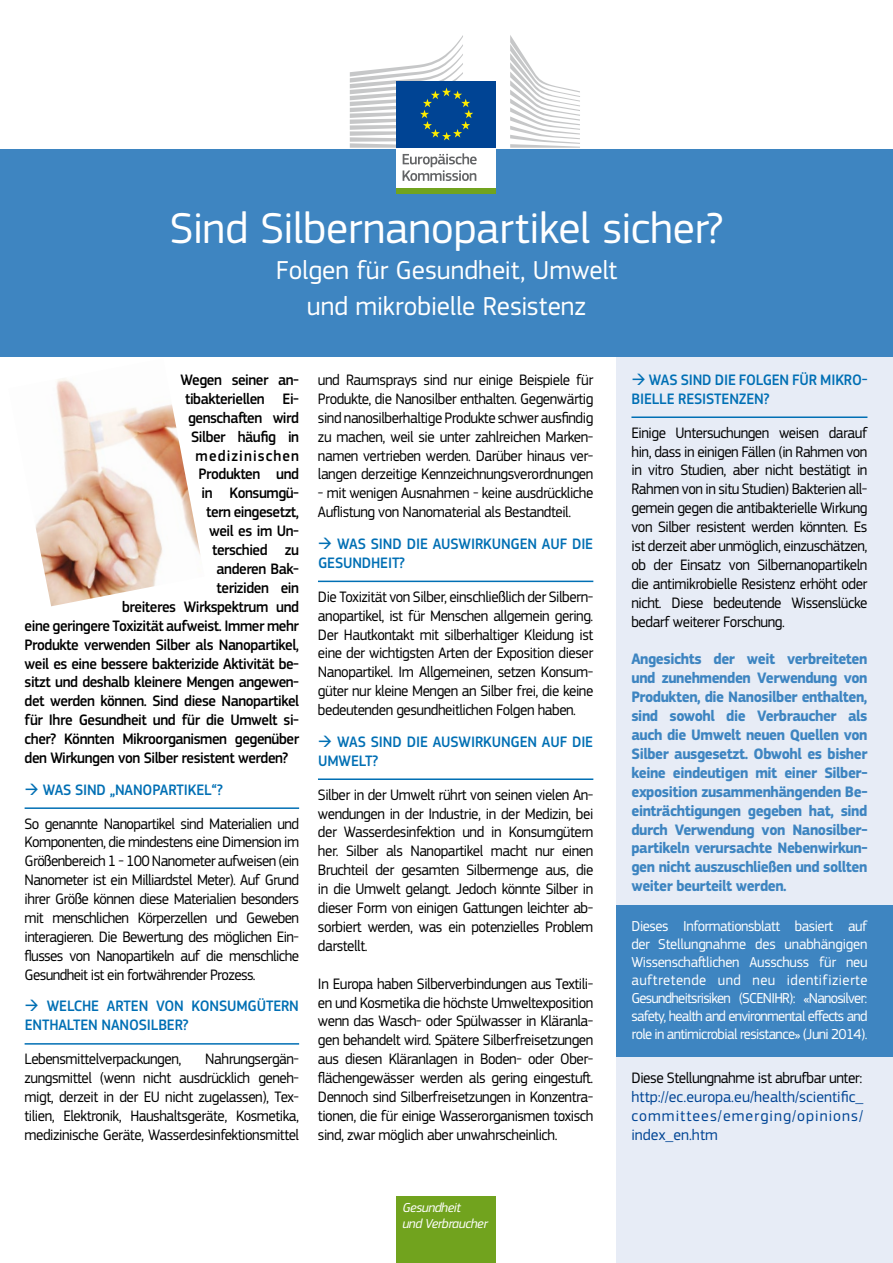
<style>
.page{position:relative;width:893px;height:1263px;background:#fff}
.page>*{position:absolute;margin:0;border:0;box-sizing:border-box;transform-origin:0 0}
.t1{font:45px "EC Square Sans Pro";letter-spacing:-.01em;color:#fff}
.t2{font:27px/36px "EC Square Sans Pro";letter-spacing:-.005em;color:#fff;text-align:center}
.t3{font:15.75px/18.9px "EC Square Sans Pro";letter-spacing:-.03em;color:#000;text-align:justify;scale:.95 1}
.t4{font:500 15.75px "EC Square Sans Pro";letter-spacing:-.03em;color:#000;scale:.95 1}
.t5{font:700 15.75px/18.9px "EC Square Sans Pro";letter-spacing:-.03em;color:#3e85c1;text-align:justify;scale:.95 1}
.t6{font:500 15.75px/18.9px "EC Square Sans Pro";letter-spacing:-.01em;color:#006fb4;scale:.95 1}
.t7{font:15.75px/18.9px "EC Square Sans Pro";letter-spacing:.065em;color:#004494;text-align:justify}
.t8{font:15.75px "EC Square Sans Pro";letter-spacing:-.03em;color:#000;scale:.96 1}
.t9{font:500 15.75px "EC Square Sans Pro";letter-spacing:.07em;color:#000;scale:.95 1}
.t10{font:15px/18px "EC Square Sans Pro";letter-spacing:-.04em;color:#fff;text-align:justify}
.t11{font:italic 13.5px/16.2px "PF Square Sans Pro";letter-spacing:-.03em;color:#fff}
.s1{color:#006fb4}
.s2{font-weight:500;color:#006fb4}
</style>
<div class="page">
<div style="left:617px;top:357px;width:276px;height:906px;background:#e7ecf6"></div>
<div style="left:0;top:148px;width:893px;height:209px;background:#3e85c1"></div>
<div style="left:397px;top:1196px;width:99px;height:67px;background:#71a31e"></div>
<img style="left:35px;top:378px;width:165px;height:228px">
<div style="left:397px;top:146px;width:99px;height:44px;background:#fff"></div>
<div style="left:397px;top:81px;width:99px;height:67px;background:#004494"></div>
<div style="left:397px;top:189px;width:99px;height:5px;background:#71a31e"></div>
<svg style="left:510px;top:35px;width:70px;height:113px"></svg>
<svg style="left:350px;top:35px;width:127px;height:146px"></svg>
<div style="left:617px;top:905px;width:276px;height:151px;background:#3e85c1"></div>
<hr style="left:25px;top:807px;width:274px;height:2px;background:#006fb4">
<hr style="left:25px;top:1043px;width:274px;height:1px;background:#006fb4">
<hr style="left:318px;top:581px;width:275px;height:1px;background:#006fb4">
<hr style="left:318px;top:778px;width:275px;height:2px;background:#006fb4">
<hr style="left:631px;top:416px;width:236px;height:2px;background:#006fb4">
<h1 class="t1" style="left:170px;top:201px;width:555px">Sind Silbernanopartikel sicher?</h1>
<h2 class="t2" style="left:276px;top:252px;width:343px">Folgen für Gesundheit, Umwelt und mikrobielle Resistenz</h2>
<p class="t4" style="left:181px;top:371px;width:126px">Wegen seiner an-</p>
<p class="t4" style="left:185px;top:389px;width:122px">tibakteriellen Ei-</p>
<p class="t4" style="left:188px;top:408px;width:118px">genschaften wird</p>
<p class="t4" style="left:191px;top:427px;width:115px">Silber häufig in</p>
<p class="t9" style="left:196px;top:446px;width:110px">medizinischen</p>
<p class="t4" style="left:199px;top:465px;width:107px">Produkten und</p>
<p class="t4" style="left:202px;top:484px;width:104px">in Konsumgü-</p>
<p class="t4" style="left:206px;top:503px;width:99px">tern eingesetzt,</p>
<p class="t4" style="left:209px;top:522px;width:96px">weil es im Un-</p>
<p class="t4" style="left:212px;top:541px;width:93px">terschied zu</p>
<p class="t4" style="left:217px;top:560px;width:88px">anderen Bak-</p>
<p class="t4" style="left:217px;top:578px;width:88px">teriziden ein</p>
<p class="t4" style="left:122px;top:597px;width:188px">breiteres Wirkspektrum und</p>
<p class="t4" style="left:25px;top:616px;width:290px">eine geringere Toxizität aufweist. Immer mehr</p>
<p class="t4" style="left:25px;top:635px;width:290px">Produkte verwenden Silber als Nanopartikel,</p>
<p class="t4" style="left:25px;top:654px;width:290px">weil es eine bessere bakterizide Aktivität be-</p>
<p class="t4" style="left:25px;top:673px;width:290px">sitzt und deshalb kleinere Mengen angewen-</p>
<p class="t4" style="left:25px;top:692px;width:290px">det werden können. Sind diese Nanopartikel</p>
<p class="t4" style="left:25px;top:711px;width:290px">für Ihre Gesundheit und für die Umwelt si-</p>
<p class="t4" style="left:25px;top:730px;width:290px">cher? Könnten Mikroorganismen gegenüber</p>
<p class="t4" style="left:25px;top:749px;width:279px">den Wirkungen von Silber resistent werden?</p>
<p class="t3" style="left:25px;top:773px;width:290px;line-height:33.9px"><span class="s1">→</span> <span class="s2">WAS SIND „NANOPARTIKEL“?<br></span>So genannte Nanopartikel sind Materialien und</p>
<p class="t3" style="left:25px;top:833px;width:290px">Komponenten, die mindestens eine Dimension im Größenbereich 1 - 100 Nanometer aufweisen (ein Nanometer ist ein Milliardstel Meter). Auf Grund ihrer Größe können diese Materialien besonders mit menschlichen Körperzellen und Geweben interagieren. Die Bewertung des möglichen Ein&shy;flusses von Nanopartikeln auf die menschliche Gesundheit ist ein fortwährender Prozess.</p>
<p class="t6" style="left:25px;top:997px;width:290px">→ WELCHE ARTEN VON KONSUMGÜTERN<br>ENTHALTEN NANOSILBER?</p>
<p class="t3" style="left:25px;top:1050px;width:167px">Lebensmittelverpackungen,</p>
<p class="t3" style="left:25px;top:1050px;width:290px;text-indent:181px">Nahrungsergän&shy;zungsmittel (wenn nicht ausdrücklich geneh&shy;migt, derzeit in der EU nicht zugelassen), Tex&shy;tilien, Elektronik, Haushaltsgeräte, Kosmetika, medizinische Geräte, Wasserdesinfektionsmittel</p>
<p class="t3" style="left:318px;top:370px;width:291px">und Raumsprays sind nur einige Beispiele für Produkte, die Nanosilber enthalten. Gegenwärtig sind nanosilberhaltige Produkte schwer ausfindig zu machen, weil sie unter zahlreichen Marken&shy;namen vertrieben werden. Darüber hinaus ver&shy;langen derzeitige Kennzeichnungsverordnungen</p>
<p class="t3" style="left:318px;top:484px;width:291px">- mit wenigen Ausnahmen - keine ausdrückliche<br>Auflistung von Nanomaterial als Bestandteil.</p>
<p class="t6" style="left:318px;top:535px;width:291px">→ WAS SIND DIE AUSWIRKUNGEN AUF DIE<br>GESUNDHEIT?</p>
<p class="t3" style="left:318px;top:587px;width:291px">Die Toxizität von Silber, einschließlich der Silbern&shy;anopartikel, ist für Menschen allgemein gering.<br>Der Hautkontakt mit silberhaltiger Kleidung ist eine der wichtigsten Arten der Exposition dieser Nanopartikel. Im Allgemeinen, setzen Konsum&shy;güter nur kleine Mengen an Silber frei, die keine bedeutenden gesundheitlichen Folgen haben.</p>
<p class="t6" style="left:318px;top:732px;width:291px">→ WAS SIND DIE AUSWIRKUNGEN AUF DIE<br>UMWELT?</p>
<p class="t3" style="left:318px;top:785px;width:291px">Silber in der Umwelt rührt von seinen vielen An&shy;wendungen in der Industrie, in der Medizin, bei der Wasserdesinfektion und in Konsumgütern her. Silber als Nanopartikel macht nur einen Bruchteil der gesamten Silbermenge aus, die in die Umwelt gelangt. Jedoch könnte Silber in dieser Form von einigen Gattungen leichter ab&shy;sorbiert werden, was ein potenzielles Problem darstellt.</p>
<p class="t3" style="left:318px;top:974px;width:291px">In Europa haben Silberverbindungen aus Textili&shy;en und Kosmetika die höchste Umweltexposition wenn das Wasch- oder Spülwasser in Kläranla&shy;gen behandelt wird. Spätere Silberfreisetzungen aus diesen Kläranlagen in Boden- oder Ober&shy;flächengewässer werden als gering eingestuft.<br>Dennoch sind Silberfreisetzungen in Konzentra&shy;tionen, die für einige Wasserorganismen toxisch sind, zwar möglich aber unwahrscheinlich.</p>
<p class="t11" style="left:402px;top:1199px;width:87px">Gesundheit<br>und Verbraucher</p>
<p class="t6" style="left:631px;top:370px;width:250px">→ WAS SIND DIE FOLGEN FÜR MIKRO-<br>BIELLE RESISTENZEN?</p>
<p class="t3" style="left:631px;top:423px;width:250px">Einige Untersuchungen weisen darauf hin, dass in einigen Fällen (in Rahmen von in vitro Studien, aber nicht bestätigt in Rahmen von in situ Studien) Bakterien all&shy;gemein gegen die antibakterielle Wirkung von Silber resistent werden könnten. Es ist derzeit aber unmöglich, einzuschätzen, ob der Einsatz von Silbernanopartikeln die antimikrobielle Resistenz erhöht oder nicht. Diese bedeutende Wissenslücke bedarf weiterer Forschung.</p>
<p class="t5" style="left:631px;top:650px;width:250px">Angesichts der weit verbreiteten und zunehmenden Verwendung von Produkten, die Nanosilber enthalten, sind sowohl die Verbraucher als auch die Umwelt neuen Quellen von Silber ausgesetzt. Obwohl es bisher keine eindeutigen mit einer Silber&shy;exposition zusammenhängenden Be&shy;einträchtigungen gegeben hat, sind durch Verwendung von Nanosilber&shy;partikeln verursachte Nebenwirkun&shy;gen nicht auszuschließen und sollten weiter beurteilt werden.</p>
<p class="t10" style="left:631px;top:917px;width:238px">Dieses Informationsblatt basiert auf der Stellungnahme des unabhängigen Wissenschaftlichen Ausschuss für neu auftretende und neu identifizierte Gesundheitsrisiken (SCENIHR): «Nanosilver: safety, health and environmental effects and role in antimicrobial resistance» (Juni 2014).</p>
<p class="t8" style="left:631px;top:1069px;width:242px">Diese Stellungnahme ist abrufbar unter:</p>
<p class="t7" style="left:631px;top:1088px;width:233px">http://ec.europa.eu/health/scientific_ committees/emerging/opinions/ index_en.htm</p>
</div>
